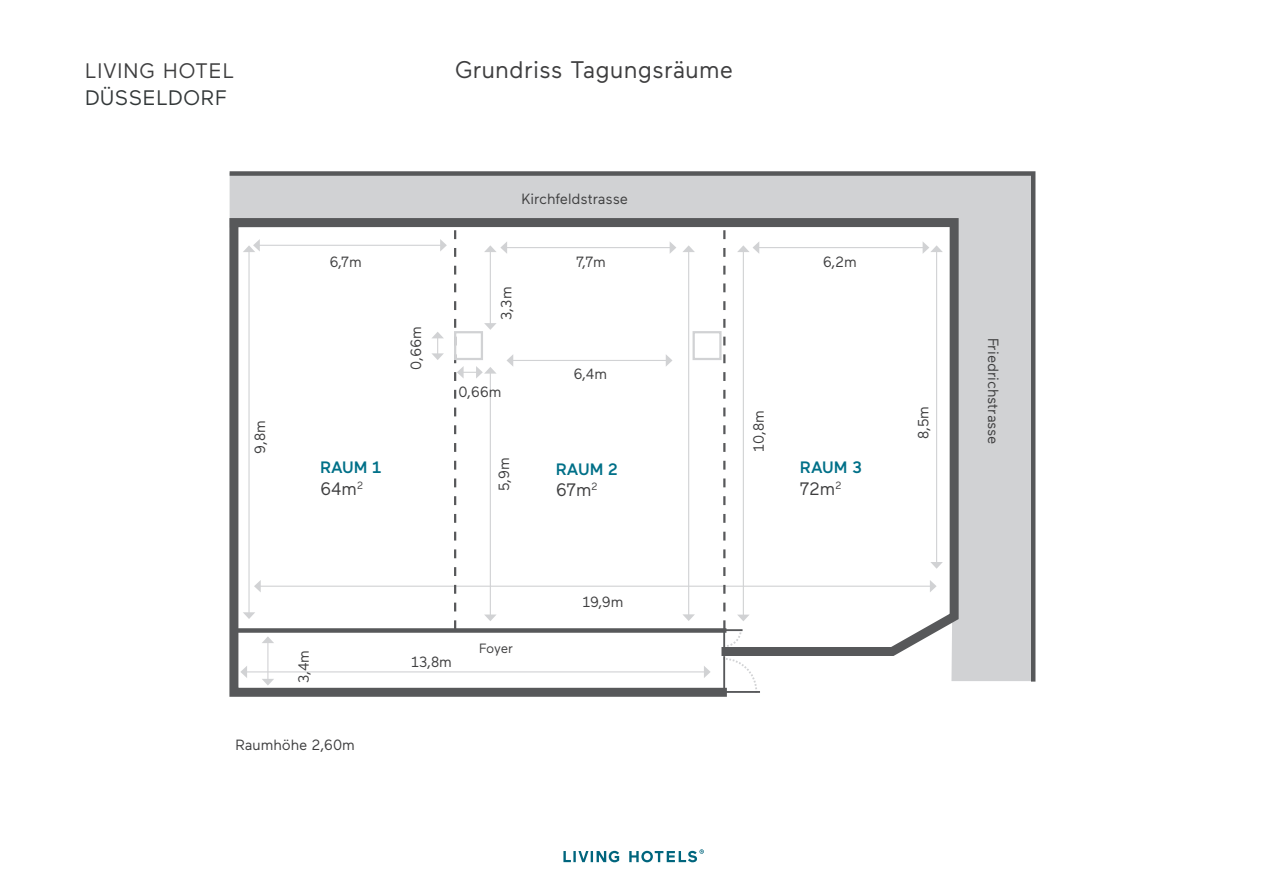
<style>
.page{position:relative;width:1263px;height:893px;background:#fff}
.page>*{position:absolute;margin:0;border:0;box-sizing:border-box;transform-origin:0 0}
.t1{font:24px "Maax";letter-spacing:.01em;color:#3e3e3f}
.t2{font:21px "Maax";letter-spacing:.05em;color:#3e3e3f}
.t3{font:21px "Maax";letter-spacing:.03em;color:#323738}
.t4{font:18px "Maax";color:#3e3e3f}
.t5{font:500 16.5px "Maax";color:#007088}
.t6{font:14.85px "Maax";color:#3e3e3f}
.t7{font:13.5px "Maax";letter-spacing:-.015em;color:#3e3e3f}
</style>
<div class="page">
<svg style="left:229px;top:686px;width:531px;height:11px;background:#777779"></svg>
<svg style="left:229px;top:171px;width:807px;height:515px"></svg>
<hr style="left:259px;top:245px;width:182px;height:1px;background:#d1d2d4">
<svg style="left:440px;top:239px;width:7px;height:13px"></svg>
<hr style="left:506px;top:247px;width:165px;height:1px;background:#d1d2d4">
<svg style="left:670px;top:241px;width:6px;height:13px"></svg>
<hr style="left:512px;top:360px;width:155px;height:1px;background:#d1d2d4">
<svg style="left:666px;top:354px;width:6px;height:13px"></svg>
<svg style="left:431px;top:332px;width:13px;height:28px"></svg>
<hr style="left:758px;top:247px;width:166px;height:1px;background:#d1d2d4">
<hr style="left:248px;top:251px;width:2px;height:362px;background:#d1d2d4">
<svg style="left:243px;top:612px;width:12px;height:7px"></svg>
<svg style="left:243px;top:239px;width:17px;height:13px"></svg>
<hr style="left:688px;top:251px;width:1px;height:364px;background:#d1d2d4">
<svg style="left:682px;top:614px;width:13px;height:7px"></svg>
<svg style="left:682px;top:245px;width:13px;height:7px"></svg>
<hr style="left:936px;top:251px;width:1px;height:312px;background:#d1d2d4">
<svg style="left:930px;top:562px;width:13px;height:7px"></svg>
<svg style="left:923px;top:241px;width:20px;height:13px"></svg>
<hr style="left:267px;top:642px;width:1px;height:38px;background:#d1d2d4">
<svg style="left:262px;top:679px;width:12px;height:7px"></svg>
<svg style="left:262px;top:636px;width:12px;height:7px"></svg>
<hr style="left:246px;top:671px;width:459px;height:1px;background:#d1d2d4">
<svg style="left:240px;top:666px;width:7px;height:12px"></svg>
<svg style="left:704px;top:666px;width:7px;height:12px"></svg>
<hr style="left:260px;top:586px;width:671px;height:1px;background:#d1d2d4">
<svg style="left:254px;top:580px;width:7px;height:12px"></svg>
<svg style="left:930px;top:580px;width:7px;height:12px"></svg>
<div style="left:236px;top:628px;width:490px;height:5px;background:#57585a"></div>
<svg style="left:454px;top:230px;width:59px;height:399px"></svg>
<div style="left:454px;top:331px;width:29px;height:29px;border:2px solid #d1d2d4"></div>
<div style="left:692px;top:331px;width:29px;height:29px;border:2px solid #d1d2d4"></div>
<svg style="left:721px;top:657px;width:37px;height:38px"></svg>
<hr style="left:723px;top:657px;width:2px;height:35px;background:#57585a">
<hr style="left:724px;top:691px;width:35px;height:2px;background:#57585a">
<svg style="left:722px;top:230px;width:37px;height:418px"></svg>
<svg style="left:563px;top:849px;width:141px;height:13px"></svg>
<h2 class="t2" style="left:85px;top:57px;width:151px">LIVING HOTEL</h2>
<h2 class="t3" style="left:85px;top:84px;width:143px">DÜSSELDORF</h2>
<p class="t6" style="left:250px;top:454px;width:35px;rotate:-90deg">9,8m</p>
<h1 class="t1" style="left:455px;top:54px;width:280px">Grundriss Tagungsräume</h1>
<p class="t6" style="left:329px;top:252px;width:34px">6,7m</p>
<p class="t6" style="left:406px;top:370px;width:45px;rotate:-90deg">0,66m</p>
<p class="t5" style="left:320px;top:457px;width:63px">RAUM 1</p>
<p class="t4" style="left:320px;top:477px;width:45px">64m<sup>2</sup></p>
<p class="t6" style="left:522px;top:189px;width:108px">Kirchfeldstrasse</p>
<p class="t6" style="left:497px;top:320px;width:35px;rotate:-90deg">3,3m</p>
<p class="t6" style="left:458px;top:382px;width:45px">0,66m</p>
<p class="t6" style="left:576px;top:252px;width:31px">7,7m</p>
<p class="t6" style="left:573px;top:364px;width:35px">6,4m</p>
<p class="t6" style="left:494px;top:491px;width:35px;rotate:-90deg">5,9m</p>
<p class="t5" style="left:556px;top:458px;width:63px">RAUM 2</p>
<p class="t4" style="left:556px;top:478px;width:43px">67m<sup>2</sup></p>
<p class="t6" style="left:823px;top:252px;width:35px">6,2m</p>
<p class="t6" style="left:749px;top:452px;width:43px;rotate:-90deg">10,8m</p>
<p class="t6" style="left:914px;top:439px;width:35px;rotate:-90deg">8,5m</p>
<p class="t5" style="left:800px;top:457px;width:63px">RAUM 3</p>
<p class="t4" style="left:800px;top:477px;width:43px">72m<sup>2</sup></p>
<p class="t6" style="left:294px;top:683px;width:34px;rotate:-90deg">3,4m</p>
<p class="t6" style="left:411px;top:652px;width:42px">13,8m</p>
<p class="t6" style="left:235px;top:735px;width:121px">Raumhöhe 2,60m</p>
<p class="t7" style="left:479px;top:640px;width:36px">Foyer</p>
<p class="t6" style="left:583px;top:592px;width:42px">19,9m</p>
<p class="t6" style="left:1003px;top:338px;width:109px;rotate:90deg">Friedrichstrasse</p>
</div>
